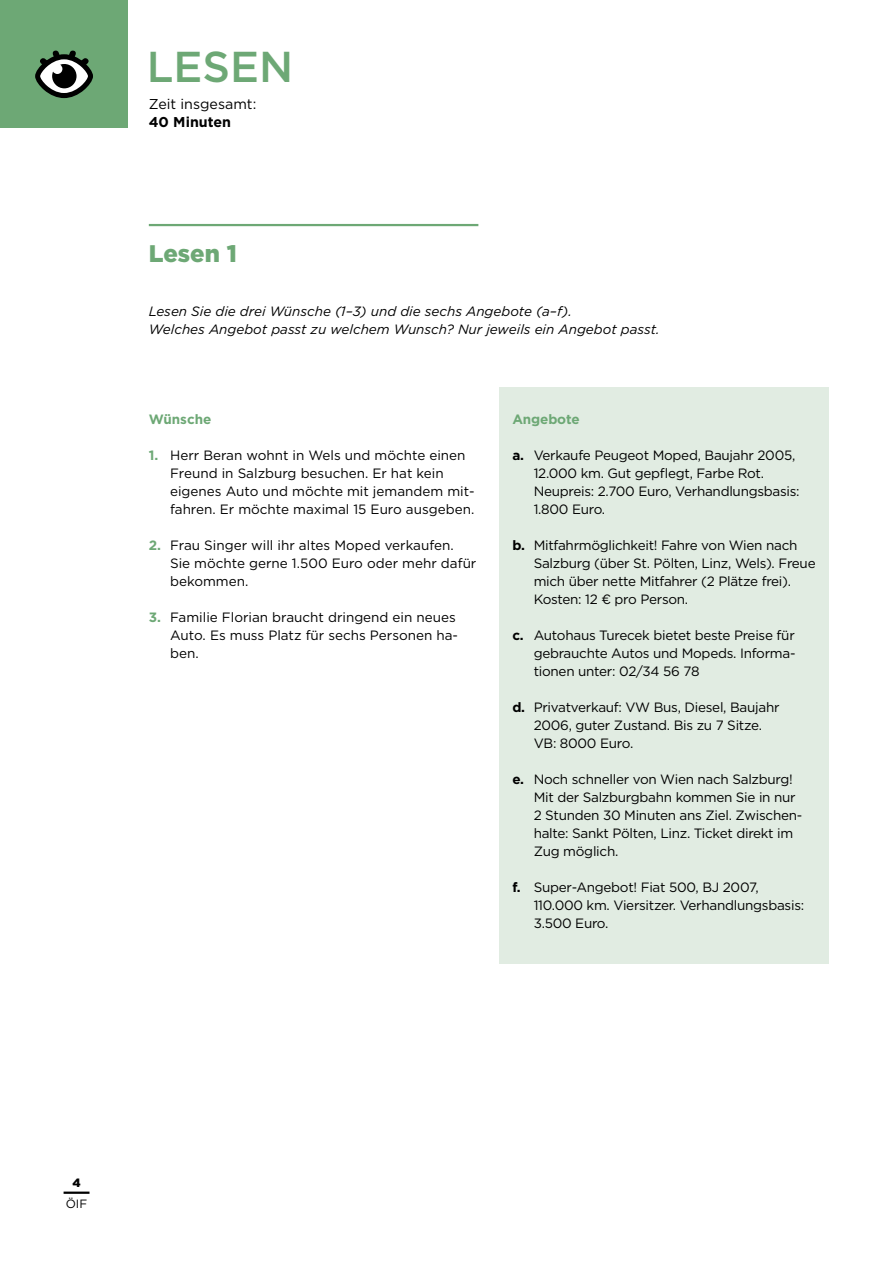
<style>
.page{position:relative;width:893px;height:1263px;background:#fff}
.page>*{position:absolute;margin:0;border:0;box-sizing:border-box;transform-origin:0 0}
.t1{font:500 43.2px "Gotham";color:#6da875}
.t2{font:900 24px "Gotham";color:#6da875}
.t3{font:14.25px "Gotham";color:#000}
.t4{font:700 14.25px "Gotham";color:#000}
.t5{font:13.5px/18px "Gotham";letter-spacing:-.02em;color:#000}
.t6{font:13.5px/18px "Gotham";color:#000}
.t7{font:italic 13.5px/18px "Gotham";color:#000}
.t8{font:700 13.5px "Gotham";letter-spacing:-.02em;color:#6da875}
.t9{font:12px "Gotham";color:#000}
.t10{font:900 12px "Gotham";color:#000}
.s1{font-weight:700;color:#6da875}
.s2{font-weight:700}
</style>
<div class="page">
<div style="left:500px;top:388px;width:329px;height:576px;background:#e1ece2"></div>
<hr style="left:64px;top:1191px;width:26px;height:3px;background:#000">
<div style="left:0;top:0;width:128px;height:128px;background:#6da875"></div>
<svg style="left:35px;top:50px;width:58px;height:48px"></svg>
<hr style="left:149px;top:224px;width:329px;height:2px;background:#6da875">
<h1 class="t1" style="left:147px;top:38px;width:148px">LESEN</h1>
<p class="t3" style="left:149px;top:95px;width:109px">Zeit insgesamt:</p>
<p class="t4" style="left:149px;top:113px;width:84px">40 Minuten</p>
<h2 class="t2" style="left:149px;top:237px;width:89px">Lesen 1</h2>
<p class="t7" style="left:149px;top:302px;width:512px">Lesen Sie die drei Wünsche (1–3) und die sechs Angebote (a–f).<br>Welches Angebot passt zu welchem Wunsch? Nur jeweils ein Angebot passt.</p>
<p class="t8" style="left:149px;top:410px;width:64px">Wünsche</p>
<p class="t6" style="left:170px;top:446px;width:306px;text-indent:-21px"><span class="s1">1.</span> Herr Beran wohnt in Wels und möchte einen Freund in Salzburg besuchen. Er hat kein eigenes Auto und möchte mit jemandem mit&shy;fahren. Er möchte maximal 15 Euro ausgeben.</p>
<p class="t6" style="left:170px;top:536px;width:308px;text-indent:-21px"><span class="s1">2.</span> Frau Singer will ihr altes Moped verkaufen.<br>Sie möchte gerne 1.500 Euro oder mehr dafür bekommen.</p>
<p class="t6" style="left:170px;top:608px;width:290px;text-indent:-21px"><span class="s1">3.</span> Familie Florian braucht dringend ein neues<br>Auto. Es muss Platz für sechs Personen ha&shy;ben.</p>
<p class="t8" style="left:512px;top:410px;width:69px">Angebote</p>
<p class="t5" style="left:534px;top:446px;width:268px;text-indent:-21px"><span class="s2">a.</span> Verkaufe Peugeot Moped, Baujahr 2005, 12.000 km. Gut gepflegt, Farbe Rot.<br>Neupreis: 2.700 Euro, Verhandlungsbasis:<br>1.800 Euro.</p>
<p class="t5" style="left:534px;top:536px;width:283px;text-indent:-21px"><span class="s2">b.</span> Mitfahrmöglichkeit! Fahre von Wien nach Salzburg (über St. Pölten, Linz, Wels). Freue mich über nette Mitfahrer (2 Plätze frei).<br>Kosten: 12 € pro Person.</p>
<p class="t5" style="left:534px;top:626px;width:263px;text-align:justify;text-indent:-21px"><span class="s2">c.</span> Autohaus Turecek bietet beste Preise für gebrauchte Autos und Mopeds. Informa&shy;tionen unter: 02/34 56 78</p>
<p class="t5" style="left:534px;top:698px;width:247px;text-indent:-21px"><span class="s2">d.</span> Privatverkauf: VW Bus, Diesel, Baujahr<br>2006, guter Zustand. Bis zu 7 Sitze.<br>VB: 8000 Euro.</p>
<p class="t5" style="left:534px;top:770px;width:270px;text-indent:-21px"><span class="s2">e.</span> Noch schneller von Wien nach Salzburg!<br>Mit der Salzburgbahn kommen Sie in nur 2 Stunden 30 Minuten ans Ziel. Zwischen&shy;halte: Sankt Pölten, Linz. Ticket direkt im Zug möglich.</p>
<p class="t5" style="left:534px;top:878px;width:272px;text-indent:-21px"><span class="s2">f.</span> Super-Angebot! Fiat 500, BJ 2007,<br>110.000 km. Viersitzer. Verhandlungsbasis:<br>3.500 Euro.</p>
<p class="t10" style="left:72px;top:1175px;width:10px">4</p>
<p class="t9" style="left:66px;top:1196px;width:23px">ÖIF</p>
</div>
